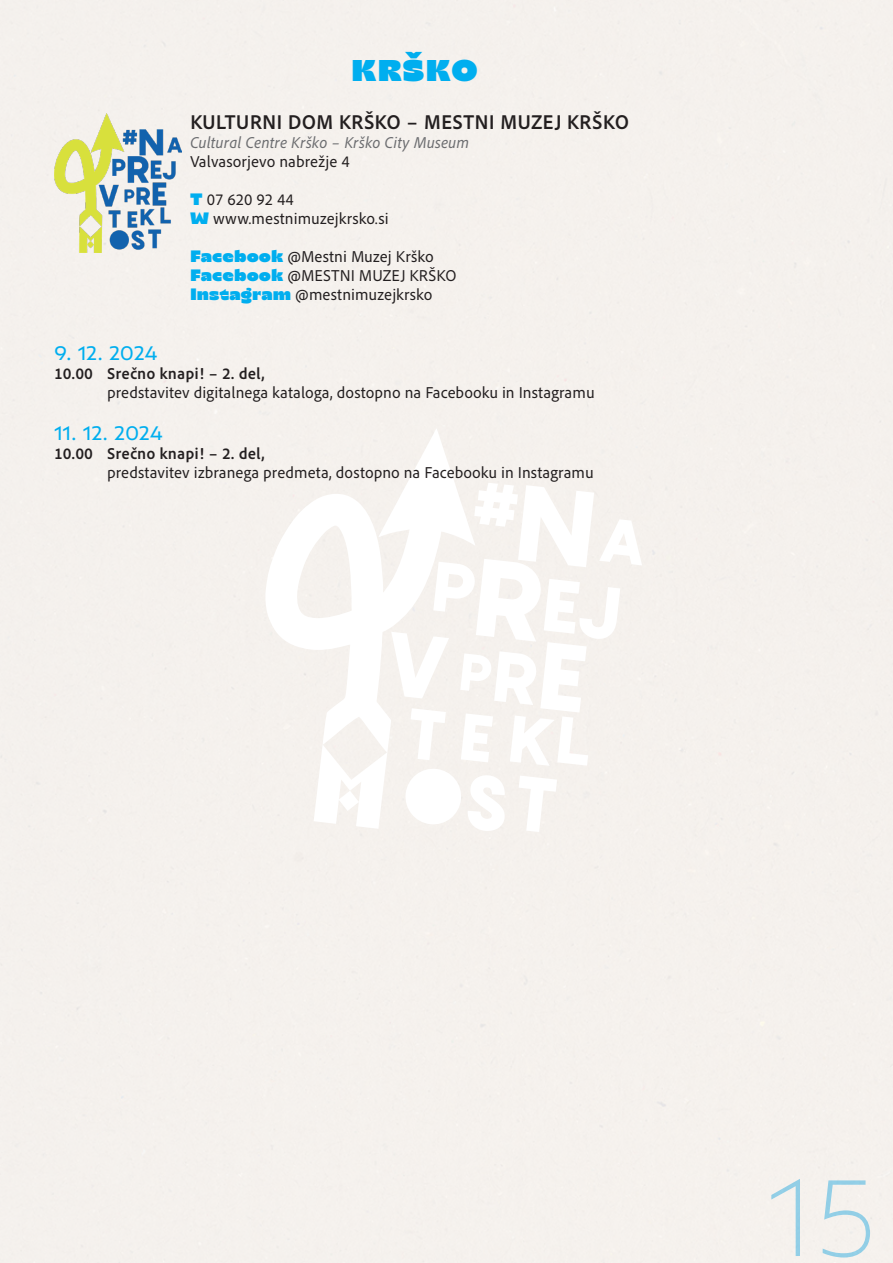
<style>
.page{position:relative;width:893px;height:1263px;background:#fff}
.page>*{position:absolute;margin:0;border:0;box-sizing:border-box;transform-origin:0 0}
.t1{font:200 108px "Transforma Sans Trial";color:#8dd7f7}
.t2{font:900 30px "Transforma Sans Trial";letter-spacing:.025em;color:#00aeef}
.t3{font:700 21px "Adobe Clean UX";color:#231f20}
.t4{font:500 19.5px "Transforma Sans Trial";color:#00aeef}
.t5{font:16.5px/18.9px "Adobe Clean UX";color:#231f20}
.t6{font:italic 16.5px "Adobe Clean UX";letter-spacing:.005em;color:#6c6d70}
.s1{font-family:"Transforma Sans Trial";font-weight:900;color:#00aeef}
.s2{font-weight:700}
</style>
<div class="page">
<svg style="left:391px;top:483px;width:251px;height:349px"></svg>
<svg style="left:265px;top:428px;width:210px;height:401px;fill:#f6f2ee"></svg>
<img style="left:54px;top:114px;width:128px;height:139px">
<p class="t2" style="left:351px;top:51px;width:128px">KRŠKO</p>
<p class="t3" style="left:190px;top:109px;width:441px">KULTURNI DOM KRŠKO – MESTNI MUZEJ KRŠKO</p>
<p class="t6" style="left:190px;top:132px;width:281px">Cultural Centre Krško – Krško City Museum</p>
<p class="t5" style="left:190px;top:152px;width:161px">Valvasorjevo nabrežje 4</p>
<p class="t5" style="left:190px;top:190px;width:105px"><span class="s1">T</span> 07 620 92 44</p>
<p class="t5" style="left:190px;top:209px;width:200px"><span class="s1">W</span> www.mestnimuzejkrsko.si</p>
<p class="t5" style="left:190px;top:247px;width:245px"><span class="s1">Facebook</span> @Mestni Muzej Krško</p>
<p class="t5" style="left:190px;top:266px;width:268px"><span class="s1">Facebook</span> @MESTNI MUZEJ KRŠKO</p>
<p class="t5" style="left:190px;top:285px;width:244px"><span class="s1">Instagram</span> @mestnimuzejkrsko</p>
<p class="t4" style="left:54px;top:341px;width:105px">9. 12. 2024</p>
<p class="t5" style="left:107px;top:364px;width:489px;text-indent:-53px"><span class="s2">10.00 Srečno knapi! – 2. del,<br></span>predstavitev digitalnega kataloga, dostopno na Facebooku in Instagramu</p>
<p class="t4" style="left:54px;top:421px;width:110px">11. 12. 2024</p>
<p class="t5" style="left:107px;top:443px;width:488px;text-indent:-53px"><span class="s2">10.00 Srečno knapi! – 2. del,<br></span>predstavitev izbranega predmeta, dostopno na Facebooku in Instagramu</p>
<h1 class="t1" style="left:765px;top:1145px;width:112px">15</h1>
</div>
